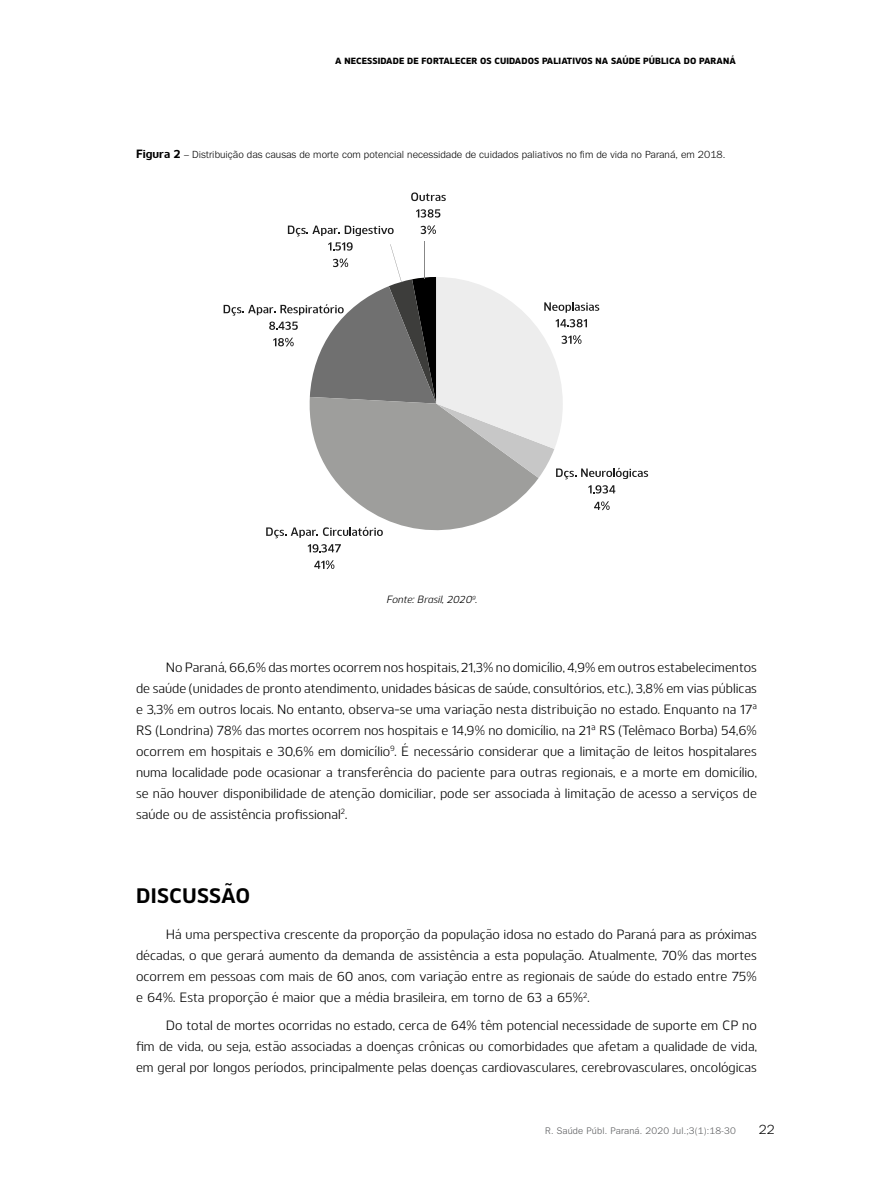
<style>
.page{position:relative;width:893px;height:1191px;background:#fff}
.page>*{position:absolute;margin:0;border:0;box-sizing:border-box;transform-origin:0 0}
.t1{font:700 21px "Kobern";letter-spacing:.01em;color:#000}
.t2{font:13.5px/21px "Kobern";color:#000;text-align:justify}
.t3{font:13.5px "Tee Franklin";color:#000}
.t4{font:10.5px "Tee Franklin";color:#000}
.t5{font:italic 10.5px "Kobern";color:#000}
.t6{font:9.75px "Tee Franklin";letter-spacing:.02em;color:#58595b}
.t7{font:800 9px "Kobern";letter-spacing:.01em;color:#000}
.s1{font-family:"Kobern";font-weight:700;font-size:12px}
</style>
<div class="page">
<svg style="left:314px;top:560px;width:20px;height:9px"></svg>
<svg style="left:288px;top:226px;width:106px;height:10px"></svg>
<svg style="left:411px;top:192px;width:35px;height:9px"></svg>
<svg style="left:416px;top:209px;width:24px;height:9px"></svg>
<svg style="left:421px;top:225px;width:15px;height:9px"></svg>
<svg style="left:224px;top:242px;width:424px;height:310px"></svg>
<hr style="left:424px;top:241px;width:1px;height:38px;background:#878787">
<p class="t7" style="left:335px;top:55px;width:402px">A NECESSIDADE DE FORTALECER OS CUIDADOS PALIATIVOS NA SAÚDE PÚBLICA DO PARANÁ</p>
<p class="t4" style="left:136px;top:148px;width:591px"><span class="s1">Figura 2</span> – Distribuição das causas de morte com potencial necessidade de cuidados paliativos no fim de vida no Paraná, em 2018.</p>
<p class="t5" style="left:386px;top:592px;width:92px">Fonte: Brasil, 2020<sup>9</sup>.</p>
<p class="t2" style="left:136px;top:655px;width:622px;text-indent:30px">No Paraná, 66,6% das mortes ocorrem nos hospitais, 21,3% no domicílio, 4,9% em outros estabelecimentos de saúde (unidades de pronto atendimento, unidades básicas de saúde, consultórios, etc.), 3,8% em vias públicas e 3,3% em outros locais. No entanto, observa-se uma variação nesta distribuição no estado. Enquanto na 17ª RS (Londrina) 78% das mortes ocorrem nos hospitais e 14,9% no domicílio, na 21ª RS (Telêmaco Borba) 54,6% ocorrem em hospitais e 30,6% em domicílio<sup>9</sup>. É necessário considerar que a limitação de leitos hospitalares numa localidade pode ocasionar a transferência do paciente para outras regionais, e a morte em domicílio, se não houver disponibilidade de atenção domiciliar, pode ser associada à limitação de acesso a serviços de saúde ou de assistência profissional<sup>2</sup>.</p>
<h1 class="t1" style="left:136px;top:881px;width:115px">DISCUSSÃO</h1>
<p class="t2" style="left:136px;top:923px;width:622px;text-indent:30px">Há uma perspectiva crescente da proporção da população idosa no estado do Paraná para as próximas décadas, o que gerará aumento da demanda de assistência a esta população. Atualmente, 70% das mortes ocorrem em pessoas com mais de 60 anos, com variação entre as regionais de saúde do estado entre 75% e 64%. Esta proporção é maior que a média brasileira, em torno de 63 a 65%<sup>2</sup>.</p>
<p class="t2" style="left:136px;top:1013px;width:622px;text-indent:30px">Do total de mortes ocorridas no estado, cerca de 64% têm potencial necessidade de suporte em CP no fim de vida, ou seja, estão associadas a doenças crônicas ou comorbidades que afetam a qualidade de vida, em geral por longos períodos, principalmente pelas doenças cardiovasculares, cerebrovasculares, oncológicas</p>
<p class="t6" style="left:545px;top:1124px;width:192px">R. Saúde Públ. Paraná. 2020 Jul.;3(1):18-30</p>
<p class="t3" style="left:759px;top:1122px;width:18px">22</p>
</div>
